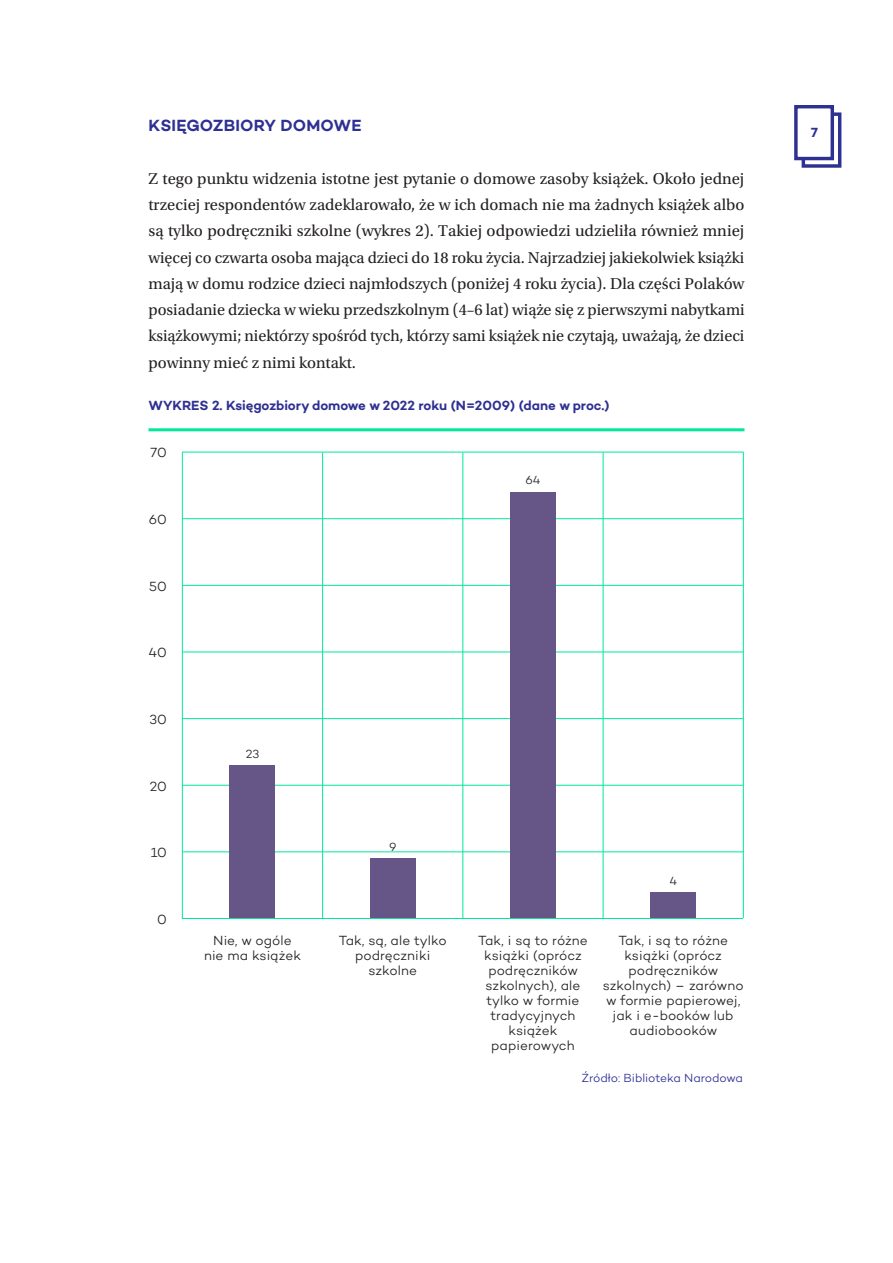
<style>
.page{position:relative;width:893px;height:1263px;background:#fff}
.page>*{position:absolute;margin:0;border:0;box-sizing:border-box;transform-origin:0 0}
.Pierwszy_akapit{font:16.5px/26.2px "Utopia Pl";letter-spacing:-.005em;color:#231f20;text-align:justify}
.Śródtytuł__1{font:600 16.5px "Campton";letter-spacing:.01em;color:#2e3092}
.OPIS_PRZY_SŁUPKACH{font:300 13.5px/15px "Campton";color:#231f20;text-align:center}
.NAZWA_WYKRESU{font:600 13.5px "Campton";letter-spacing:-.005em;color:#2e3092}
.t1{font:300 12px "Campton";letter-spacing:-.005em;color:#2e3092}
.OPIS_PRZY_SŁUPKACH-2{font:300 12px "Campton";color:#231f20}
</style>
<div class="page">
<div style="left:802px;top:112px;width:39px;height:56px;background:#fff;border:3px solid #2e3092"></div>
<div style="left:794px;top:105px;width:40px;height:55px;background:#fff;border:3px solid #2e3092"></div>
<hr style="left:148px;top:428px;width:596px;height:3px;background:#00e89c">
<hr style="left:182px;top:718px;width:561px;height:1px;background:#00e89c">
<hr style="left:182px;top:652px;width:561px;height:1px;background:#00e89c">
<hr style="left:182px;top:585px;width:561px;height:1px;background:#00e89c">
<hr style="left:182px;top:518px;width:561px;height:1px;background:#00e89c">
<hr style="left:182px;top:452px;width:561px;height:1px;background:#00e89c">
<hr style="left:182px;top:785px;width:561px;height:1px;background:#00e89c">
<hr style="left:182px;top:851px;width:561px;height:1px;background:#00e89c">
<hr style="left:182px;top:452px;width:1px;height:467px;background:#00e89c">
<hr style="left:322px;top:452px;width:1px;height:466px;background:#00e89c">
<hr style="left:462px;top:452px;width:1px;height:466px;background:#00e89c">
<hr style="left:603px;top:452px;width:1px;height:466px;background:#00e89c">
<hr style="left:743px;top:452px;width:1px;height:466px;background:#00e89c">
<div style="left:230px;top:765px;width:45px;height:153px;background:#665587"></div>
<div style="left:370px;top:859px;width:45px;height:59px;background:#665587"></div>
<div style="left:510px;top:492px;width:45px;height:426px;background:#665587"></div>
<div style="left:651px;top:893px;width:45px;height:25px;background:#665587"></div>
<hr style="left:182px;top:918px;width:561px;height:1px;background:#00e89c">
<p class="Śródtytuł__1" style="left:149px;top:115px;width:214px">KSIĘGOZBIORY DOMOWE</p>
<p class="NAZWA_WYKRESU" style="left:811px;top:124px;width:8px">7</p>
<p class="Pierwszy_akapit" style="left:148px;top:166px;width:598px">Z tego punktu widzenia istotne jest pytanie o domowe zasoby książek. Około jednej trzeciej respondentów zadeklarowało, że w ich domach nie ma żadnych książek albo są tylko podręczniki szkolne (wykres 2). Takiej odpowiedzi udzieliła również mniej więcej co czwarta osoba mająca dzieci do 18 roku życia. Najrzadziej jakiekolwiek książki mają w domu rodzice dzieci najmłodszych (poniżej 4 roku życia). Dla części Polaków posiadanie dziecka w wieku przedszkolnym (4–6 lat) wiąże się z pierwszymi nabytkami książkowymi; niektórzy spośród tych, którzy sami książek nie czytają, uważają, że dzieci powinny mieć z nimi kontakt.</p>
<p class="NAZWA_WYKRESU" style="left:148px;top:397px;width:462px">WYKRES 2. Księgozbiory domowe w 2022 roku (N=2009) (dane w proc.)</p>
<p class="OPIS_PRZY_SŁUPKACH" style="left:151px;top:445px;width:18px">70</p>
<p class="OPIS_PRZY_SŁUPKACH" style="left:149px;top:512px;width:20px">60</p>
<p class="OPIS_PRZY_SŁUPKACH" style="left:149px;top:578px;width:19px">50</p>
<p class="OPIS_PRZY_SŁUPKACH" style="left:148px;top:645px;width:20px">40</p>
<p class="OPIS_PRZY_SŁUPKACH" style="left:150px;top:712px;width:19px">30</p>
<p class="OPIS_PRZY_SŁUPKACH" style="left:150px;top:778px;width:19px">20</p>
<p class="OPIS_PRZY_SŁUPKACH" style="left:151px;top:845px;width:18px">10</p>
<p class="OPIS_PRZY_SŁUPKACH" style="left:157px;top:911px;width:11px">0</p>
<p class="OPIS_PRZY_SŁUPKACH-2" style="left:246px;top:746px;width:15px">23</p>
<p class="OPIS_PRZY_SŁUPKACH-2" style="left:525px;top:473px;width:17px">64</p>
<p class="OPIS_PRZY_SŁUPKACH-2" style="left:389px;top:840px;width:9px">9</p>
<p class="OPIS_PRZY_SŁUPKACH-2" style="left:669px;top:873px;width:9px">4</p>
<p class="OPIS_PRZY_SŁUPKACH" style="left:204px;top:933px;width:98px">Nie, w ogóle nie ma książek</p>
<p class="OPIS_PRZY_SŁUPKACH" style="left:339px;top:933px;width:109px">Tak, są, ale tylko podręczniki szkolne</p>
<p class="OPIS_PRZY_SŁUPKACH" style="left:478px;top:933px;width:111px">Tak, i są to różne książki (oprócz podręczników szkolnych), ale tylko w formie tradycyjnych książek papierowych</p>
<p class="OPIS_PRZY_SŁUPKACH" style="left:603px;top:933px;width:142px">Tak, i są to różne książki (oprócz podręczników szkolnych) – zarówno w formie papierowej, jak i e-booków lub audiobooków</p>
<p class="t1" style="left:581px;top:1070px;width:163px">Źródło: Biblioteka Narodowa</p>
</div>
